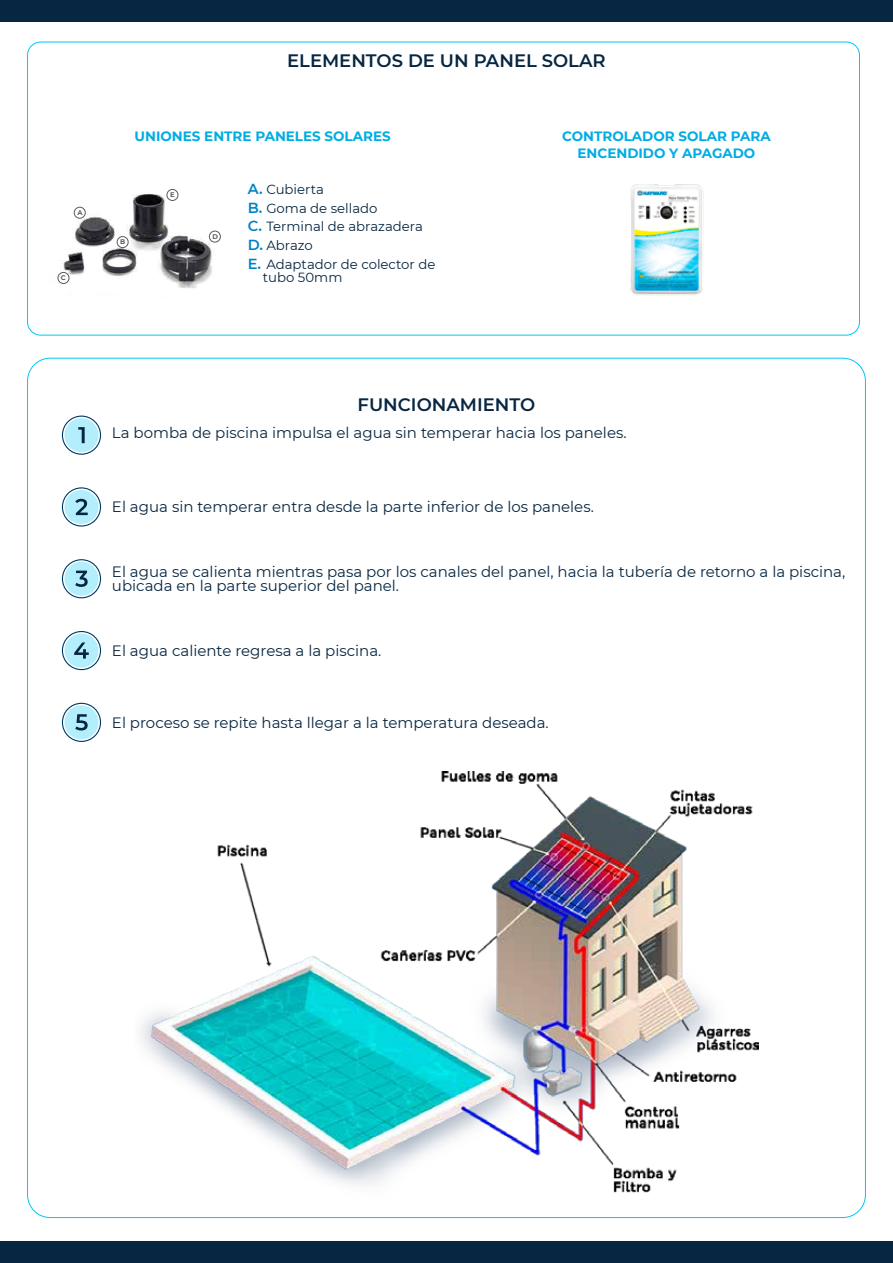
<style>
.page{position:relative;width:893px;height:1263px;background:#fff}
.page>*{position:absolute;margin:0;border:0;box-sizing:border-box;transform-origin:0 0}
.t1{font:600 18px "Montserrat";color:#072641}
.t2{font:15px/13.5px "Montserrat";color:#072641}
.t3{font:700 13.5px/16.5px "Montserrat";color:#00ace4;text-align:center}
.t4{font:13.2px/18.8px "Montserrat";color:#072641}
.t5{font:700 6.75px "Montserrat";color:#5a5b5d}
.s1{font-weight:600;font-size:14.55px;color:#0082c6}
</style>
<div class="page">
<img style="left:57px;top:189px;width:164px;height:99px">
<div style="left:74px;top:207px;width:12px;height:12px;border:1px solid #5a5b5d;border-radius:50%"></div>
<div style="left:117px;top:236px;width:12px;height:12px;border:1px solid #5a5b5d;border-radius:50%"></div>
<div style="left:58px;top:272px;width:11px;height:12px;border:1px solid #5a5b5d;border-radius:50%"></div>
<div style="left:209px;top:231px;width:12px;height:11px;border:1px solid #5a5b5d;border-radius:50%"></div>
<div style="left:167px;top:189px;width:11px;height:12px;border:1px solid #5a5b5d;border-radius:50%"></div>
<img style="left:630px;top:184px;width:73px;height:111px">
<div style="left:0;top:1241px;width:893px;height:22px;background:#072641"></div>
<div style="left:0;top:0;width:893px;height:22px;background:#072641"></div>
<img style="left:140px;top:771px;width:618px;height:422px">
<div style="left:64px;top:418px;width:35px;height:34px;background:#b3eefd;border-radius:50%"></div>
<div style="left:62px;top:416px;width:39px;height:39px;border:1px solid #013961;border-radius:50%"></div>
<svg style="left:78px;top:427px;width:7px;height:16px"></svg>
<svg style="left:64px;top:490px;width:35px;height:34px"></svg>
<div style="left:62px;top:487px;width:39px;height:39px;border:1px solid #013961;border-radius:50%"></div>
<svg style="left:75px;top:499px;width:13px;height:16px"></svg>
<svg style="left:64px;top:562px;width:35px;height:34px"></svg>
<div style="left:62px;top:559px;width:39px;height:39px;border:1px solid #013961;border-radius:50%"></div>
<svg style="left:75px;top:571px;width:13px;height:16px"></svg>
<svg style="left:64px;top:633px;width:35px;height:35px"></svg>
<div style="left:62px;top:631px;width:39px;height:39px;border:1px solid #013961;border-radius:50%"></div>
<svg style="left:74px;top:642px;width:15px;height:17px"></svg>
<svg style="left:64px;top:705px;width:35px;height:34px"></svg>
<div style="left:62px;top:703px;width:39px;height:39px;border:1px solid #013961;border-radius:50%"></div>
<svg style="left:75px;top:714px;width:13px;height:16px"></svg>
<p class="t5" style="left:77px;top:207px;width:7px">A</p>
<p class="t5" style="left:61px;top:273px;width:6px">C</p>
<p class="t1" style="left:287px;top:48px;width:320px">ELEMENTOS DE UN PANEL SOLAR</p>
<p class="t5" style="left:120px;top:237px;width:7px">B</p>
<p class="t3" style="left:135px;top:127px;width:258px">UNIONES ENTRE PANELES SOLARES</p>
<p class="t3" style="left:562px;top:127px;width:210px">CONTROLADOR SOLAR PARA<br>ENCENDIDO Y APAGADO</p>
<p class="t5" style="left:170px;top:190px;width:6px">E</p>
<p class="t4" style="left:248px;top:179px;width:189px"><span class="s1">A.</span> Cubierta<br><span class="s1">B.</span> Goma de sellado<br><span class="s1">C.</span> Terminal de abrazadera<br><span class="s1">D.</span> Abrazo<br><span class="s1">E.</span> Adaptador de colector de</p>
<p class="t4" style="left:263px;top:268px;width:81px">tubo 50mm</p>
<p class="t5" style="left:213px;top:232px;width:7px">D</p>
<p class="t1" style="left:358px;top:391px;width:179px">FUNCIONAMIENTO</p>
<p class="t2" style="left:112px;top:425px;width:516px">La bomba de piscina impulsa el agua sin temperar hacia los paneles.</p>
<p class="t2" style="left:112px;top:499px;width:483px">El agua sin temperar entra desde la parte inferior de los paneles.</p>
<p class="t2" style="left:112px;top:564px;width:735px">El agua se calienta mientras pasa por los canales del panel, hacia la tubería de retorno a la piscina, ubicada en la parte superior del panel.</p>
<p class="t2" style="left:112px;top:643px;width:271px">El agua caliente regresa a la piscina.</p>
<p class="t2" style="left:112px;top:715px;width:438px">El proceso se repite hasta llegar a la temperatura deseada.</p>
</div>
